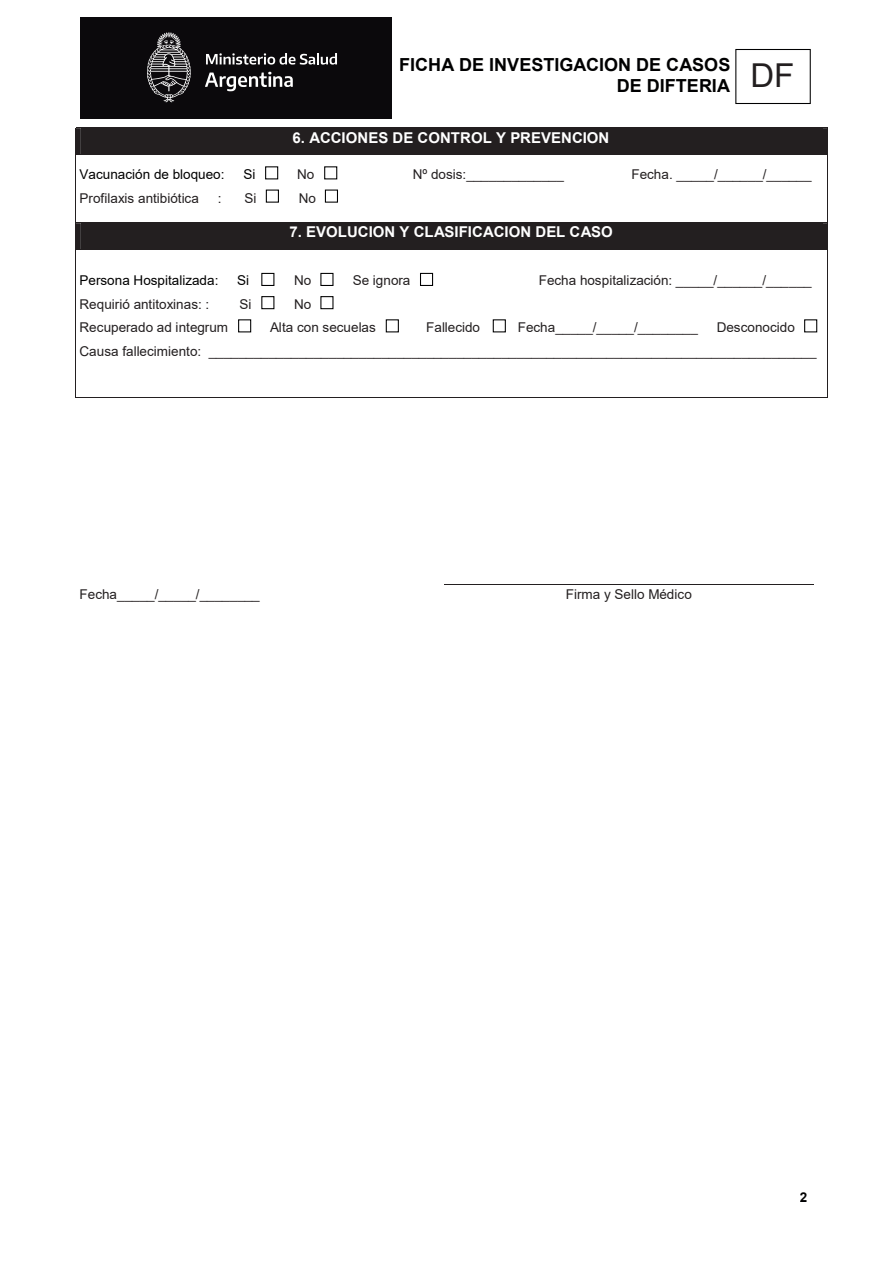
<style>
.page{position:relative;width:893px;height:1263px;background:#fff}
.page>*{position:absolute;margin:0;border:0;box-sizing:border-box;transform-origin:0 0}
.t1{font:33px "Arial";color:#231f20}
.t2{font:700 18px/21px "Arial";color:#000001;text-align:right}
.t3{font:700 15px "Arial";color:#fff}
.t4{font:13.5px/24px "Arial";letter-spacing:.005em;color:#231f20}
.t5{font:13.5px "Arial";color:#000001}
.t6{font:700 13.5px "Arial";color:#000001}
</style>
<div class="page">
<div style="left:735px;top:49px;width:75px;height:55px;border:1px solid #000001"></div>
<hr style="left:444px;top:584px;width:369px;height:1px;background:#231f20">
<div style="left:265px;top:166px;width:13px;height:13px;border:1px solid #000001"></div>
<div style="left:324px;top:166px;width:13px;height:13px;border:1px solid #000001"></div>
<div style="left:266px;top:190px;width:13px;height:13px;border:1px solid #000001"></div>
<div style="left:325px;top:190px;width:13px;height:13px;border:1px solid #000001"></div>
<div style="left:75px;top:127px;width:753px;height:28px;background:#231f20"></div>
<hr style="left:75px;top:155px;width:1px;height:67px;background:#231f20">
<hr style="left:827px;top:155px;width:1px;height:67px;background:#231f20">
<div style="left:261px;top:273px;width:13px;height:13px;border:1px solid #000001"></div>
<div style="left:320px;top:273px;width:13px;height:13px;border:1px solid #000001"></div>
<div style="left:420px;top:273px;width:13px;height:13px;border:1px solid #000001"></div>
<div style="left:261px;top:296px;width:13px;height:13px;border:1px solid #000001"></div>
<div style="left:320px;top:296px;width:13px;height:13px;border:1px solid #000001"></div>
<div style="left:238px;top:319px;width:13px;height:13px;border:1px solid #000001"></div>
<div style="left:386px;top:319px;width:13px;height:13px;border:1px solid #000001"></div>
<div style="left:492px;top:319px;width:14px;height:13px;border:1px solid #000001"></div>
<div style="left:804px;top:319px;width:13px;height:13px;border:1px solid #000001"></div>
<div style="left:75px;top:222px;width:753px;height:28px;background:#231f20"></div>
<hr style="left:75px;top:250px;width:1px;height:147px;background:#231f20">
<hr style="left:76px;top:397px;width:751px;height:1px;background:#231f20">
<hr style="left:827px;top:250px;width:1px;height:147px;background:#231f20">
<div style="left:80px;top:17px;width:311px;height:102px;background:#0b090c"></div>
<svg style="left:147px;top:32px;width:44px;height:70px"></svg>
<svg style="left:205px;top:72px;width:88px;height:19px"></svg>
<svg style="left:206px;top:53px;width:131px;height:12px"></svg>
<h2 class="t2" style="left:399px;top:54px;width:332px">FICHA DE INVESTIGACION DE CASOS<br>DE DIFTERIA</h2>
<p class="t3" style="left:292px;top:127px;width:318px">6. ACCIONES DE CONTROL Y PREVENCION</p>
<h1 class="t1" style="left:750px;top:53px;width:45px">DF</h1>
<p class="t5" style="left:80px;top:164px;width:146px">Vacunación de bloqueo:</p>
<p class="t5" style="left:243px;top:164px;width:14px">Si</p>
<p class="t4" style="left:297px;top:162px;width:19px">No</p>
<p class="t4" style="left:412px;top:162px;width:153px">Nº dosis:_____________</p>
<p class="t4" style="left:631px;top:162px;width:182px">Fecha. _____/______/______</p>
<p class="t4" style="left:79px;top:186px;width:121px">Profilaxis antibiótica</p>
<p class="t4" style="left:218px;top:186px;width:5px">:</p>
<p class="t4" style="left:244px;top:186px;width:14px">Si</p>
<p class="t4" style="left:298px;top:186px;width:19px">No</p>
<p class="t3" style="left:290px;top:221px;width:324px">7. EVOLUCION Y CLASIFICACION DEL CASO</p>
<p class="t5" style="left:80px;top:271px;width:140px">Persona Hospitalizada:</p>
<p class="t5" style="left:237px;top:271px;width:14px">Si</p>
<p class="t4" style="left:294px;top:268px;width:19px">No</p>
<p class="t4" style="left:352px;top:268px;width:59px">Se ignora</p>
<p class="t4" style="left:538px;top:268px;width:274px">Fecha hospitalización: _____/______/______</p>
<p class="t4" style="left:79px;top:292px;width:131px">Requirió antitoxinas: :</p>
<p class="t4" style="left:239px;top:292px;width:14px">Si</p>
<p class="t4" style="left:294px;top:292px;width:19px">No</p>
<p class="t4" style="left:80px;top:315px;width:150px">Recuperado ad integrum</p>
<p class="t4" style="left:270px;top:315px;width:107px">Alta con secuelas</p>
<p class="t4" style="left:426px;top:315px;width:55px">Fallecido</p>
<p class="t4" style="left:518px;top:315px;width:182px">Fecha_____/_____/________</p>
<p class="t4" style="left:80px;top:315px;width:738px;text-indent:637px">Desconocido<br>Causa fallecimiento: _________________________________________________________________________________</p>
<p class="t4" style="left:80px;top:582px;width:182px">Fecha_____/_____/________</p>
<p class="t4" style="left:565px;top:582px;width:128px">Firma y Sello Médico</p>
<p class="t6" style="left:800px;top:1187px;width:9px">2</p>
</div>
